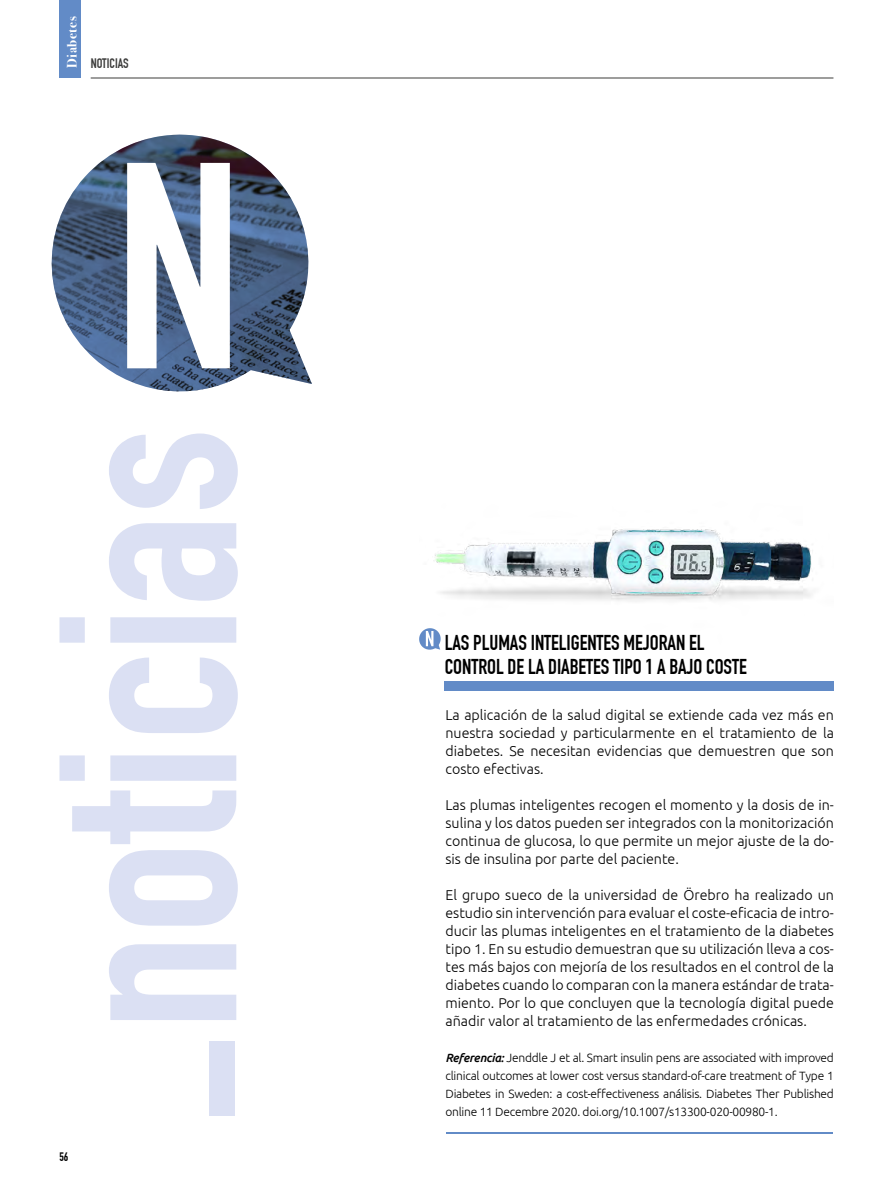
<style>
.page{position:relative;width:893px;height:1191px;background:#fff}
.page>*{position:absolute;margin:0;border:0;box-sizing:border-box;transform-origin:0 0}
.t1{font:248.4px "DIN Engschrift Std";color:#dbe0f3}
.t2{font:21px/24px "DIN Engschrift Std";letter-spacing:-.005em;color:#000}
.t3{font:300 14.25px/18px "Ubuntu";color:#000;text-align:justify}
.t4{font:700 13.5px "Bodoni Svty Two ITCTT";letter-spacing:.04em;color:#fff}
.t5{font:13.5px "DIN Engschrift Std";color:#3c3c3b}
.t6{font:300 12px/18px "Ubuntu";letter-spacing:-.02em;color:#000;text-align:justify}
.t7{font:12px "DIN Engschrift Std";color:#000}
.s1{font-weight:500;font-style:italic}
</style>
<div class="page">
<hr style="left:91px;top:78px;width:742px;height:1px;background:#3c3c3b">
<div style="left:60px;top:0;width:21px;height:78px;background:#628bc7"></div>
<img style="left:420px;top:529px;width:414px;height:162px">
<img style="left:51px;top:135px;width:261px;height:257px">
<svg style="left:127px;top:163px;width:103px;height:205px"></svg>
<hr style="left:446px;top:1132px;width:387px;height:1px;background:#628bc7">
<p class="t4" style="left:61px;top:68px;width:53px;rotate:-90deg">Diabetes</p>
<p class="t5" style="left:91px;top:55px;width:40px">NOTICIAS</p>
<h1 class="t1" style="left:4px;top:1127px;width:701px;rotate:-90deg">-noticias</h1>
<p class="t7" style="left:60px;top:1149px;width:10px">56</p>
<h2 class="t2" style="left:445px;top:631px;width:303px">LAS PLUMAS INTELIGENTES MEJORAN EL<br>CONTROL DE LA DIABETES TIPO 1 A BAJO COSTE</h2>
<p class="t3" style="left:445px;top:706px;width:390px">La aplicación de la salud digital se extiende cada vez más en nuestra sociedad y particularmente en el tratamiento de la diabetes. Se necesitan evidencias que demuestren que son costo efectivas.</p>
<p class="t3" style="left:445px;top:796px;width:390px">Las plumas inteligentes recogen el momento y la dosis de in&shy;sulina y los datos pueden ser integrados con la monitorización continua de glucosa, lo que permite un mejor ajuste de la do&shy;sis de insulina por parte del paciente.</p>
<p class="t3" style="left:445px;top:886px;width:390px">El grupo sueco de la universidad de Örebro ha realizado un estudio sin intervención para evaluar el coste-eficacia de intro&shy;ducir las plumas inteligentes en el tratamiento de la diabetes tipo 1. En su estudio demuestran que su utilización lleva a cos&shy;tes más bajos con mejoría de los resultados en el control de la diabetes cuando lo comparan con la manera estándar de trata&shy;miento. Por lo que concluyen que la tecnología digital puede añadir valor al tratamiento de las enfermedades crónicas.</p>
<p class="t6" style="left:445px;top:1048px;width:390px"><span class="s1">Referencia:</span> Jenddle J et al. Smart insulin pens are associated with improved clinical outcomes at lower cost versus standard-of-care treatment of Type 1<br>Diabetes in Sweden: a cost-effectiveness análisis. Diabetes Ther Published online 11 Decembre 2020. doi.org/10.1007/s13300-020-00980-1.</p>
</div>
